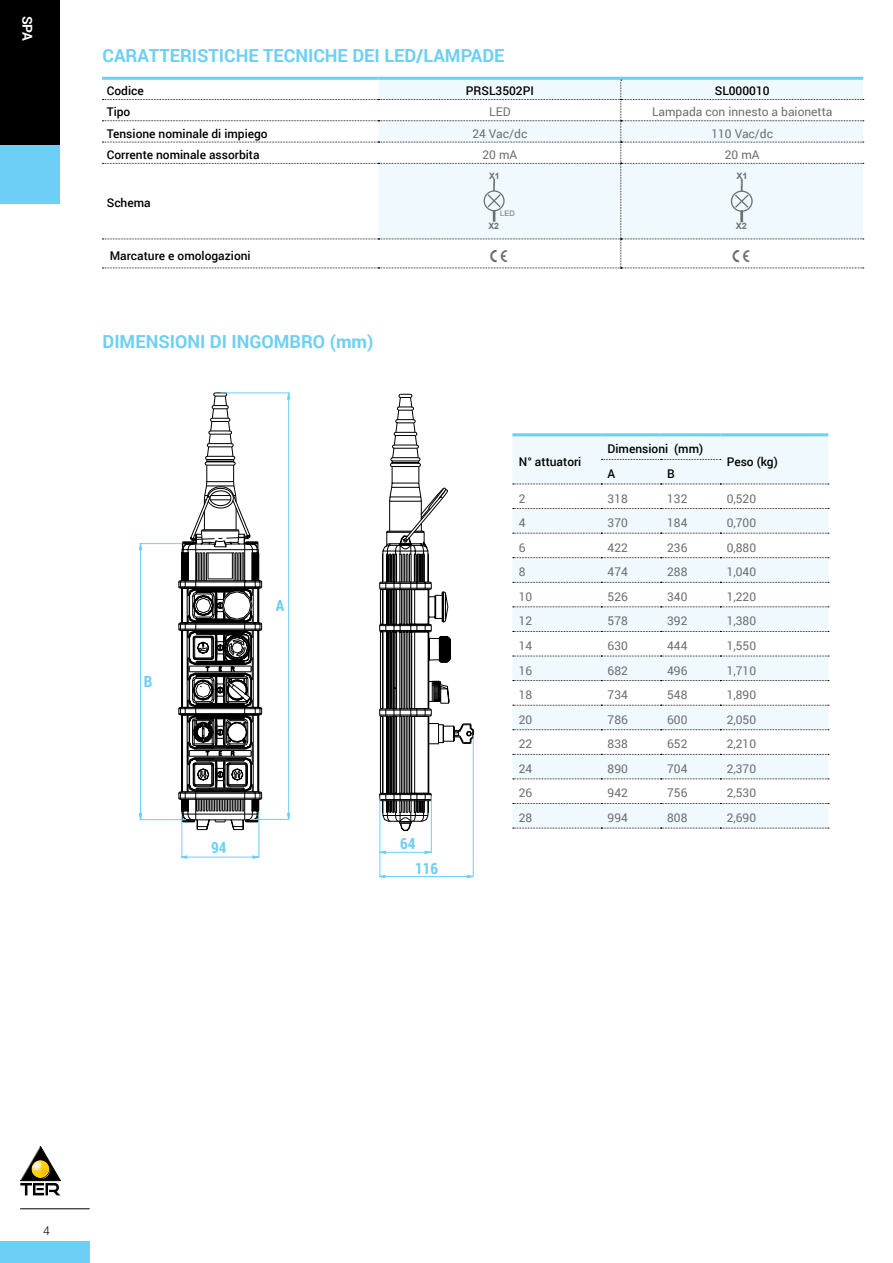
<style>
.page{position:relative;width:893px;height:1263px;background:#fff}
.page>*{position:absolute;margin:0;border:0;box-sizing:border-box;transform-origin:0 0}
.t1{font:19.5px "Ter";color:#6d6e71}
.t2{font:700 18px "Roboto";color:#6dcff6}
.t3{font:700 15.45px "Roboto Condensed";color:#6dcff6}
.t4{font:700 13.65px "Roboto";color:#fff}
.t5{font:12px "Roboto";color:#6d6e71}
.t6{font:500 12px "Roboto";color:#000}
.t7{font:300 12px "Roboto";color:#000}
.t8{font:700 8.85px "Arial";color:#6d6e71}
.t9{font:700 8.7px "Arial";color:#6d6e71}
.t10{font:7.5px "Arial";color:#6d6e71}
</style>
<div class="page">
<div style="left:0;top:144px;width:60px;height:60px;background:#6dcff6"></div>
<div style="left:0;top:0;width:60px;height:144px;background:#000"></div>
<div style="left:0;top:1242px;width:89px;height:21px;background:#6dcff6"></div>
<svg style="left:20px;top:1146px;width:40px;height:49px"></svg>
<hr style="left:20px;top:1208px;width:70px;height:1px;background:#000">
<svg style="left:512px;top:436px;width:316px;height:392px;fill:#eff9fe"></svg>
<svg style="left:513px;top:508px;width:316px;height:1px"></svg>
<svg style="left:513px;top:533px;width:316px;height:1px"></svg>
<svg style="left:513px;top:557px;width:316px;height:1px"></svg>
<svg style="left:513px;top:582px;width:316px;height:1px"></svg>
<svg style="left:513px;top:606px;width:316px;height:1px"></svg>
<svg style="left:513px;top:631px;width:316px;height:1px"></svg>
<svg style="left:513px;top:656px;width:316px;height:1px"></svg>
<svg style="left:513px;top:680px;width:316px;height:1px"></svg>
<svg style="left:513px;top:705px;width:316px;height:1px"></svg>
<svg style="left:513px;top:729px;width:316px;height:1px"></svg>
<svg style="left:513px;top:754px;width:316px;height:1px"></svg>
<svg style="left:513px;top:778px;width:316px;height:1px"></svg>
<svg style="left:513px;top:803px;width:316px;height:1px"></svg>
<svg style="left:513px;top:828px;width:316px;height:1px"></svg>
<svg style="left:601px;top:459px;width:120px;height:1px"></svg>
<svg style="left:513px;top:484px;width:316px;height:1px"></svg>
<hr style="left:512px;top:433px;width:89px;height:3px;background:#6dcff6">
<hr style="left:601px;top:433px;width:60px;height:3px;background:#6dcff6">
<hr style="left:661px;top:433px;width:59px;height:3px;background:#6dcff6">
<hr style="left:720px;top:433px;width:108px;height:3px;background:#6dcff6">
<svg style="left:178px;top:392px;width:84px;height:438px"></svg>
<svg style="left:379px;top:394px;width:95px;height:437px"></svg>
<hr style="left:140px;top:819px;width:46px;height:1px;background:#6dcff6">
<hr style="left:140px;top:543px;width:42px;height:1px;background:#6dcff6">
<hr style="left:140px;top:681px;width:1px;height:136px;background:#6dcff6">
<hr style="left:140px;top:545px;width:1px;height:136px;background:#6dcff6">
<hr style="left:250px;top:819px;width:39px;height:1px;background:#6dcff6">
<hr style="left:221px;top:393px;width:69px;height:1px;background:#6dcff6">
<hr style="left:288px;top:620px;width:1px;height:199px;background:#6dcff6">
<hr style="left:288px;top:394px;width:1px;height:226px;background:#6dcff6">
<hr style="left:182px;top:857px;width:77px;height:1px;background:#6dcff6">
<hr style="left:182px;top:816px;width:1px;height:41px;background:#6dcff6">
<hr style="left:259px;top:812px;width:1px;height:45px;background:#6dcff6">
<hr style="left:380px;top:876px;width:87px;height:1px;background:#6dcff6">
<hr style="left:379px;top:798px;width:1px;height:78px;background:#6dcff6">
<hr style="left:473px;top:735px;width:1px;height:141px;background:#6dcff6">
<hr style="left:431px;top:796px;width:1px;height:56px;background:#6dcff6">
<hr style="left:380px;top:852px;width:51px;height:1px;background:#6dcff6">
<svg style="left:139px;top:814px;width:3px;height:6px"></svg>
<svg style="left:139px;top:543px;width:3px;height:7px"></svg>
<svg style="left:287px;top:393px;width:3px;height:6px"></svg>
<svg style="left:467px;top:875px;width:6px;height:3px"></svg>
<svg style="left:379px;top:875px;width:6px;height:3px"></svg>
<hr style="left:102px;top:77px;width:276px;height:3px;background:#6dcff6">
<hr style="left:378px;top:77px;width:243px;height:3px;background:#6dcff6">
<hr style="left:621px;top:77px;width:242px;height:3px;background:#6dcff6">
<svg style="left:102px;top:80px;width:762px;height:189px"></svg>
<p class="t4" style="left:33px;top:16px;width:27px;rotate:90deg">SPA</p>
<h2 class="t2" style="left:103px;top:48px;width:404px">CARATTERISTICHE TECNICHE DEI LED/LAMPADE</h2>
<p class="t6" style="left:107px;top:86px;width:38px">Codice</p>
<p class="t6" style="left:466px;top:86px;width:70px">PRSL3502PI</p>
<p class="t6" style="left:715px;top:86px;width:56px">SL000010</p>
<p class="t6" style="left:107px;top:107px;width:25px">Tipo</p>
<p class="t5" style="left:489px;top:107px;width:23px">LED</p>
<p class="t5" style="left:652px;top:107px;width:182px">Lampada con innesto a baionetta</p>
<p class="t6" style="left:107px;top:128px;width:162px">Tensione nominale di impiego</p>
<p class="t5" style="left:472px;top:128px;width:56px">24 Vac/dc</p>
<p class="t5" style="left:711px;top:128px;width:63px">110 Vac/dc</p>
<p class="t6" style="left:107px;top:149px;width:154px">Corrente nominale assorbita</p>
<p class="t5" style="left:482px;top:149px;width:36px">20 mA</p>
<p class="t5" style="left:725px;top:149px;width:36px">20 mA</p>
<p class="t6" style="left:107px;top:198px;width:45px">Schema</p>
<p class="t9" style="left:489px;top:171px;width:12px">X1</p>
<p class="t8" style="left:737px;top:171px;width:13px">X1</p>
<p class="t10" style="left:500px;top:209px;width:16px">LED</p>
<p class="t9" style="left:488px;top:221px;width:12px">X2</p>
<p class="t8" style="left:736px;top:221px;width:13px">X2</p>
<p class="t6" style="left:110px;top:250px;width:142px">Marcature e omologazioni</p>
<h1 class="t1" style="left:488px;top:246px;width:24px">C</h1>
<h1 class="t1" style="left:731px;top:246px;width:24px">C</h1>
<h2 class="t2" style="left:103px;top:334px;width:272px">DIMENSIONI DI INGOMBRO (mm)</h2>
<p class="t3" style="left:144px;top:673px;width:10px">B</p>
<p class="t3" style="left:276px;top:597px;width:10px">A</p>
<p class="t3" style="left:211px;top:839px;width:17px">94</p>
<p class="t3" style="left:400px;top:834px;width:17px">64</p>
<p class="t3" style="left:415px;top:859px;width:24px">116</p>
<p class="t6" style="left:519px;top:456px;width:64px">N° attuatori</p>
<p class="t6" style="left:608px;top:444px;width:97px">Dimensioni (mm)</p>
<p class="t6" style="left:608px;top:468px;width:9px">A</p>
<p class="t6" style="left:667px;top:468px;width:9px">B</p>
<p class="t6" style="left:727px;top:456px;width:53px">Peso (kg)</p>
<p class="t5" style="left:519px;top:493px;width:8px">2</p>
<p class="t5" style="left:608px;top:493px;width:22px">318</p>
<p class="t5" style="left:667px;top:493px;width:22px">132</p>
<p class="t5" style="left:727px;top:493px;width:31px">0,520</p>
<p class="t5" style="left:519px;top:518px;width:8px">4</p>
<p class="t5" style="left:608px;top:518px;width:22px">370</p>
<p class="t5" style="left:667px;top:518px;width:22px">184</p>
<p class="t5" style="left:727px;top:518px;width:31px">0,700</p>
<p class="t5" style="left:519px;top:542px;width:8px">6</p>
<p class="t5" style="left:608px;top:542px;width:22px">422</p>
<p class="t5" style="left:667px;top:542px;width:22px">236</p>
<p class="t5" style="left:727px;top:542px;width:31px">0,880</p>
<p class="t5" style="left:519px;top:567px;width:8px">8</p>
<p class="t5" style="left:608px;top:567px;width:22px">474</p>
<p class="t5" style="left:667px;top:567px;width:22px">288</p>
<p class="t5" style="left:727px;top:567px;width:31px">1,040</p>
<p class="t5" style="left:519px;top:591px;width:15px">10</p>
<p class="t5" style="left:608px;top:591px;width:22px">526</p>
<p class="t5" style="left:667px;top:591px;width:22px">340</p>
<p class="t5" style="left:727px;top:591px;width:31px">1,220</p>
<p class="t5" style="left:519px;top:616px;width:15px">12</p>
<p class="t5" style="left:608px;top:616px;width:22px">578</p>
<p class="t5" style="left:667px;top:616px;width:22px">392</p>
<p class="t5" style="left:727px;top:616px;width:31px">1,380</p>
<p class="t5" style="left:519px;top:640px;width:15px">14</p>
<p class="t5" style="left:608px;top:640px;width:22px">630</p>
<p class="t5" style="left:667px;top:640px;width:22px">444</p>
<p class="t5" style="left:727px;top:640px;width:31px">1,550</p>
<p class="t5" style="left:519px;top:665px;width:15px">16</p>
<p class="t5" style="left:608px;top:665px;width:22px">682</p>
<p class="t5" style="left:667px;top:665px;width:22px">496</p>
<p class="t5" style="left:727px;top:665px;width:31px">1,710</p>
<p class="t5" style="left:519px;top:690px;width:15px">18</p>
<p class="t5" style="left:608px;top:690px;width:22px">734</p>
<p class="t5" style="left:667px;top:690px;width:22px">548</p>
<p class="t5" style="left:727px;top:690px;width:31px">1,890</p>
<p class="t5" style="left:519px;top:714px;width:15px">20</p>
<p class="t5" style="left:608px;top:714px;width:22px">786</p>
<p class="t5" style="left:667px;top:714px;width:22px">600</p>
<p class="t5" style="left:727px;top:714px;width:31px">2,050</p>
<p class="t5" style="left:519px;top:739px;width:15px">22</p>
<p class="t5" style="left:608px;top:739px;width:22px">838</p>
<p class="t5" style="left:667px;top:739px;width:22px">652</p>
<p class="t5" style="left:727px;top:739px;width:31px">2,210</p>
<p class="t5" style="left:519px;top:763px;width:15px">24</p>
<p class="t5" style="left:608px;top:763px;width:22px">890</p>
<p class="t5" style="left:667px;top:763px;width:22px">704</p>
<p class="t5" style="left:727px;top:763px;width:31px">2,370</p>
<p class="t5" style="left:519px;top:788px;width:15px">26</p>
<p class="t5" style="left:608px;top:788px;width:22px">942</p>
<p class="t5" style="left:667px;top:788px;width:22px">756</p>
<p class="t5" style="left:727px;top:788px;width:31px">2,530</p>
<p class="t5" style="left:519px;top:812px;width:15px">28</p>
<p class="t5" style="left:608px;top:812px;width:22px">994</p>
<p class="t5" style="left:667px;top:812px;width:22px">808</p>
<p class="t5" style="left:727px;top:812px;width:31px">2,690</p>
<p class="t7" style="left:43px;top:1222px;width:8px">4</p>
</div>
